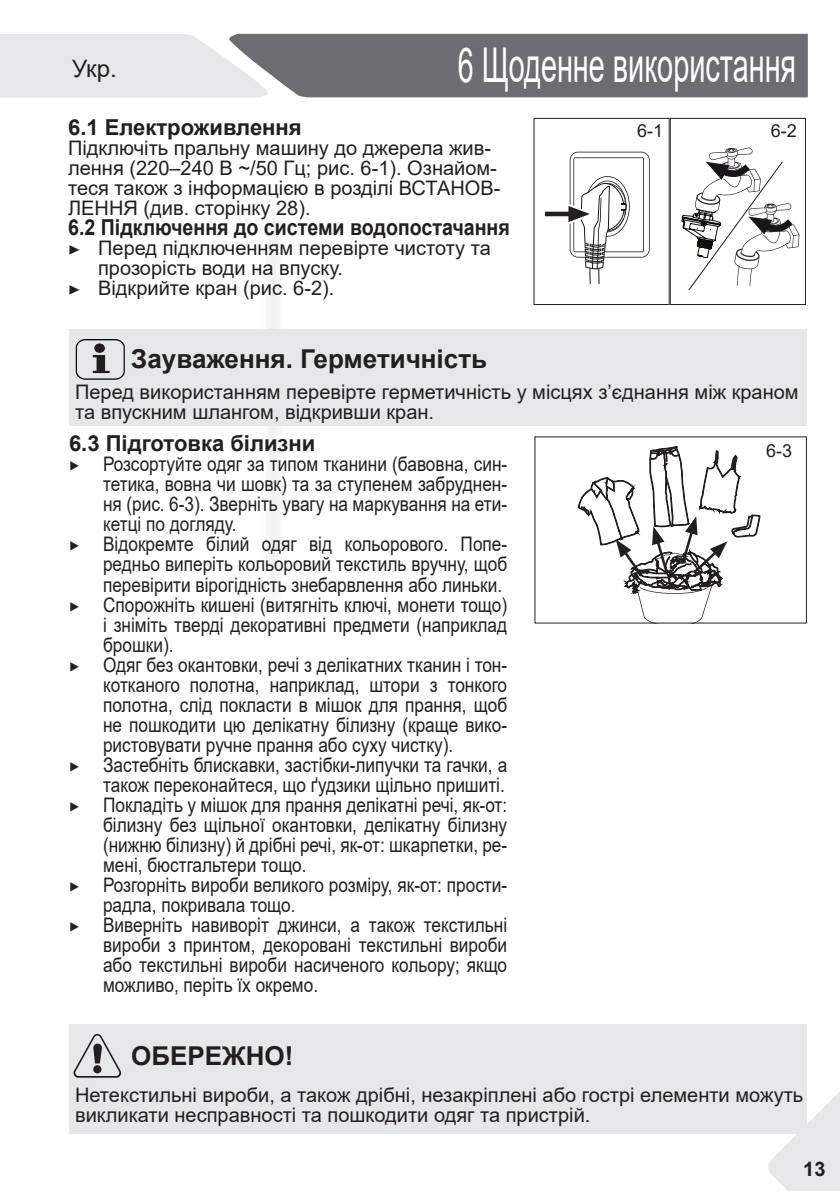
<style>
.page{position:relative;width:840px;height:1191px;background:#fff}
.page>*{position:absolute;margin:0;border:0;box-sizing:border-box;transform-origin:0 0}
.t1{font:48px "Arial";color:#fff;scale:.6 1}
.Hinweis_grauer_Balke{font:700 26px "Arial";color:#231f20}
.ACHTUNG_grauer_balke{font:700 26px "Arial";color:#231f20}
.t2{font:24px "Arial";color:#231f20}
.Übershrift_über_gnaz{font:700 22px "Arial";color:#231f20}
.Übershrift_über_gnaz-2{font:700 22px "Arial";color:#231f20;scale:.89 1}
.fließtext_eng{font:20px/20px "Arial";color:#231f20;text-align:justify;scale:.86 1}
.fließtext_eng-2{font:20px/20px "Arial";color:#231f20}
.Hinweis_grauer_Balke-2{font:20px/20px "Arial";color:#231f20}
.Fließtext_Hinweis_gr{font:20px/20px "Arial";color:#231f20}
.t3{font:700 20px "Arial";color:#231f20}
.fließtext{font:18px "Arial";color:#231f20}
.s1{font-family:"Minion Pro"}
</style>
<div class="page">
<svg style="left:768px;top:1045px;width:71px;height:146px"></svg>
<svg style="left:0;top:34px;width:807px;height:64px"></svg>
<div style="left:302px;top:34px;width:493px;height:62px;background:#6c6d70"></div>
<div style="left:261px;top:206px;width:24px;height:402px;background:#f7f7f7"></div>
<hr style="left:264px;top:208px;width:2px;height:382px;background:#fff">
<svg style="left:577px;top:446px;width:183px;height:175px"></svg>
<div style="left:69px;top:329px;width:737px;height:97px;background:#e6e7e9"></div>
<svg style="left:76px;top:339px;width:49px;height:41px"></svg>
<div style="left:94px;top:343px;width:11px;height:10px;background:#231f20;border-radius:50%"></div>
<div style="left:69px;top:1024px;width:737px;height:110px;background:#e6e7e9"></div>
<svg style="left:73px;top:1034px;width:48px;height:43px"></svg>
<div style="left:93px;top:1065px;width:8px;height:8px;background:#231f20;border-radius:50%"></div>
<div style="left:669px;top:118px;width:136px;height:187px;border:1px solid #231f20"></div>
<svg style="left:544px;top:152px;width:105px;height:132px"></svg>
<div style="left:533px;top:118px;width:136px;height:187px;border:1px solid #231f20"></div>
<svg style="left:681px;top:147px;width:119px;height:144px"></svg>
<p class="t2" style="left:72px;top:52px;width:46px">Укр.</p>
<h1 class="t1" style="left:457px;top:32px;width:565px">6 Щоденне використання</h1>
<p class="Übershrift_über_gnaz" style="left:68px;top:112px;width:235px">6.1 Електроживлення</p>
<p class="fließtext_eng-2" style="left:68px;top:138px;width:433px">Підключіть пральну машину до джерела жив&shy;лення (220–240 В ~/50 Гц; рис. 6-1). Ознайом&shy;теся також з інформацією в розділі ВСТАНОВ-ЛЕННЯ (див. сторінку 28).</p>
<p class="Übershrift_über_gnaz-2" style="left:68px;top:212px;width:497px">6.2 Підключення до системи водопостачання</p>
<p class="fließtext_eng-2" style="left:98px;top:238px;width:394px;text-indent:-30px"><span class="s1">▶</span> Перед підключенням перевірте чистоту та прозорість води на впуску.</p>
<p class="fließtext_eng-2" style="left:68px;top:278px;width:268px"><span class="s1">▶</span> Відкрийте кран (рис. 6-2).</p>
<p class="fließtext" style="left:636px;top:118px;width:28px">6-1</p>
<p class="fließtext" style="left:770px;top:118px;width:28px">6-2</p>
<p class="Hinweis_grauer_Balke" style="left:131px;top:340px;width:357px">Зауваження. Герметичність</p>
<p class="Fließtext_Hinweis_gr" style="left:75px;top:382px;width:724px">Перед використанням перевірте герметичність у місцях з’єднання між краном та впускним шлангом, відкривши кран.</p>
<p class="Übershrift_über_gnaz" style="left:69px;top:428px;width:248px">6.3 Підготовка білизни</p>
<p class="fließtext_eng" style="left:103px;top:454px;width:471px;text-indent:-34px"><span class="s1">▶</span> Розсортуйте одяг за типом тканини (бавовна, син&shy;тетика, вовна чи шовк) та за ступенем забруднен&shy;ня (рис. 6-3). Зверніть увагу на маркування на ети&shy;кетці по догляду.</p>
<p class="fließtext_eng" style="left:103px;top:534px;width:471px;text-indent:-34px"><span class="s1">▶</span> Відокремте білий одяг від кольорового. Попе&shy;редньо виперіть кольоровий текстиль вручну, щоб перевірити вірогідність знебарвлення або линьки.</p>
<p class="fließtext_eng" style="left:103px;top:594px;width:471px;text-indent:-34px"><span class="s1">▶</span> Спорожніть кишені (витягніть ключі, монети тощо) і зніміть тверді декоративні предмети (наприклад брошки).</p>
<p class="fließtext_eng" style="left:103px;top:654px;width:471px;text-indent:-34px"><span class="s1">▶</span> Одяг без окантовки, речі з делікатних тканин і тон&shy;котканого полотна, наприклад, штори з тонкого полотна, слід покласти в мішок для прання, щоб не пошкодити цю делікатну білизну (краще вико&shy;ристовувати ручне прання або суху чистку).</p>
<p class="fließtext_eng" style="left:69px;top:754px;width:510px;text-align:right"><span class="s1">▶</span> Застебніть блискавки, застібки-липучки та гачки, а також переконайтеся, що ґудзики щільно пришиті.</p>
<p class="fließtext_eng" style="left:103px;top:794px;width:471px;text-indent:-34px"><span class="s1">▶</span> Покладіть у мішок для прання делікатні речі, як-от: білизну без щільної окантовки, делікатну білизну (нижню білизну) й дрібні речі, як-от: шкарпетки, ре&shy;мені, бюстгальтери тощо.</p>
<p class="fließtext_eng" style="left:103px;top:874px;width:471px;text-indent:-34px"><span class="s1">▶</span> Розгорніть вироби великого розміру, як-от: прости&shy;радла, покривала тощо.</p>
<p class="fließtext_eng" style="left:103px;top:914px;width:471px;text-indent:-34px"><span class="s1">▶</span> Виверніть навиворіт джинси, а також текстильні вироби з принтом, декоровані текстильні вироби або текстильні вироби насиченого кольору; якщо можливо, періть їх окремо.</p>
<p class="fließtext" style="left:765px;top:438px;width:28px">6-3</p>
<p class="ACHTUNG_grauer_balke" style="left:131px;top:1037px;width:164px">ОБЕРЕЖНО!</p>
<p class="Hinweis_grauer_Balke-2" style="left:75px;top:1084px;width:729px">Нетекстильні вироби, а також дрібні, незакріплені або гострі елементи можуть викликати несправності та пошкодити одяг та пристрій.</p>
<p class="t3" style="left:802px;top:1154px;width:24px">13</p>
</div>
